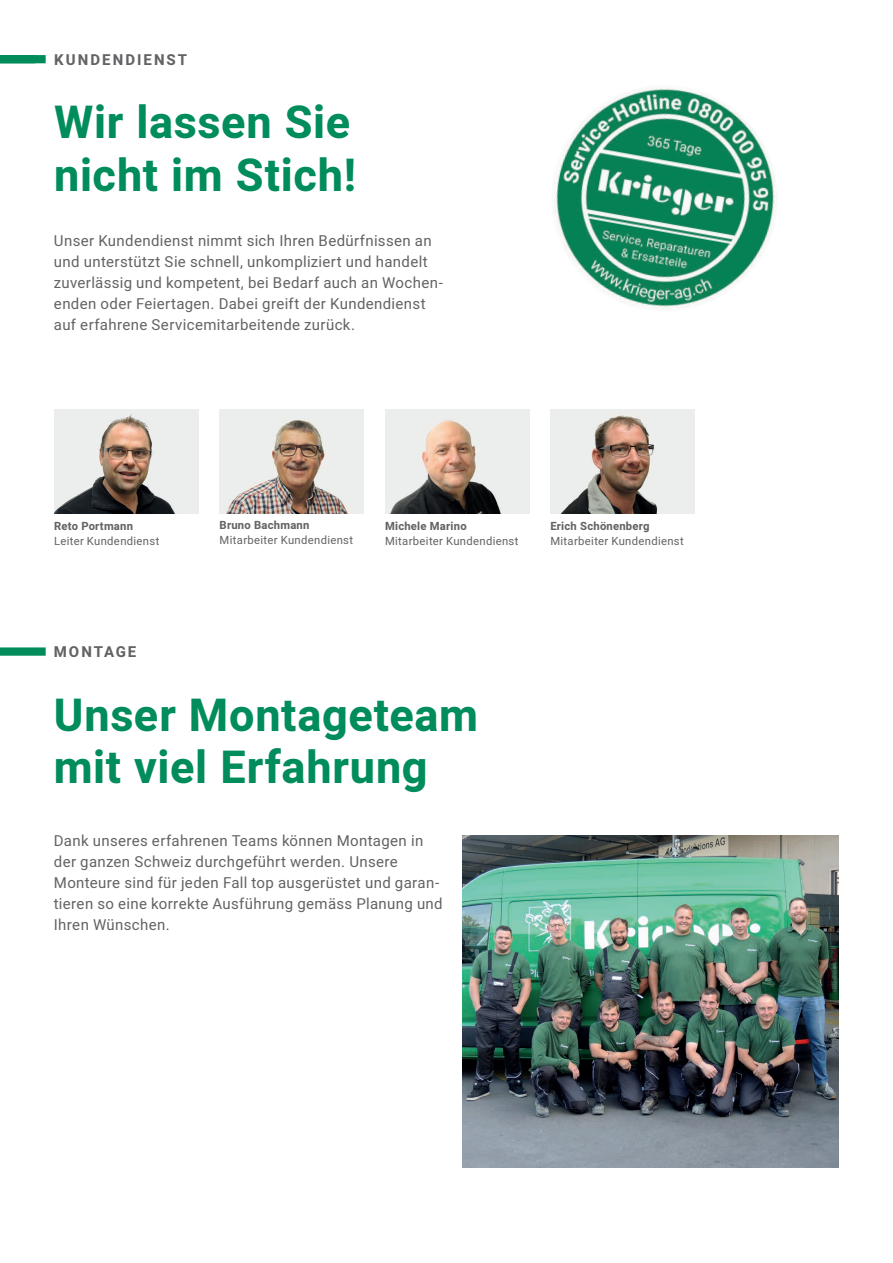
<style>
.page{position:relative;width:893px;height:1263px;background:#fff}
.page>*{position:absolute;margin:0;border:0;box-sizing:border-box;transform-origin:0 0}
.t1{font:700 45px/52.5px "Heebo";letter-spacing:.015em;color:#008c5b}
.t2{font:15px/21px "Heebo";letter-spacing:.025em;color:#636366}
.t3{font:700 15px "Heebo";letter-spacing:.135em;color:#636366}
.t4{font:11.25px "Heebo";letter-spacing:.03em;color:#636366}
.t5{font:700 11.25px "Heebo";letter-spacing:.02em;color:#636366}
</style>
<div class="page">
<img style="left:462px;top:836px;width:377px;height:331px">
<img style="left:54px;top:409px;width:144px;height:104px">
<img style="left:385px;top:409px;width:144px;height:104px">
<img style="left:550px;top:409px;width:144px;height:104px">
<img style="left:220px;top:409px;width:144px;height:104px">
<div style="left:0;top:647px;width:46px;height:9px;background:#008c5b"></div>
<div style="left:0;top:55px;width:46px;height:8px;background:#008c5b"></div>
<img style="left:554px;top:88px;width:223px;height:221px">
<p class="t3" style="left:54px;top:49px;width:135px">KUNDENDIENST</p>
<h1 class="t1" style="left:54px;top:97px;width:303px">Wir lassen Sie nicht im Stich!</h1>
<p class="t2" style="left:54px;top:231px;width:390px">Unser Kundendienst nimmt sich Ihren Bedürfnissen an und unterstützt Sie schnell, unkompliziert und handelt zuverlässig und kompetent, bei Bedarf auch an Wochen&shy;enden oder Feiertagen. Dabei greift der Kundendienst auf erfahrene Servicemitarbeitende zurück.</p>
<p class="t5" style="left:54px;top:518px;width:81px">Reto Portmann</p>
<p class="t4" style="left:54px;top:533px;width:107px">Leiter Kundendienst</p>
<p class="t5" style="left:220px;top:518px;width:91px">Bruno Bachmann</p>
<p class="t4" style="left:220px;top:533px;width:135px">Mitarbeiter Kundendienst</p>
<p class="t5" style="left:385px;top:518px;width:83px">Michele Marino</p>
<p class="t4" style="left:385px;top:533px;width:135px">Mitarbeiter Kundendienst</p>
<p class="t5" style="left:550px;top:518px;width:101px">Erich Schönenberg</p>
<p class="t4" style="left:550px;top:533px;width:135px">Mitarbeiter Kundendienst</p>
<p class="t3" style="left:54px;top:641px;width:84px">MONTAGE</p>
<h1 class="t1" style="left:54px;top:690px;width:426px">Unser Montageteam mit viel Erfahrung</h1>
<p class="t2" style="left:54px;top:830px;width:390px">Dank unseres erfahrenen Teams können Montagen in der ganzen Schweiz durchgeführt werden. Unsere Monteure sind für jeden Fall top ausgerüstet und garan&shy;tieren so eine korrekte Ausführung gemäss Planung und Ihren Wünschen.</p>
</div>
